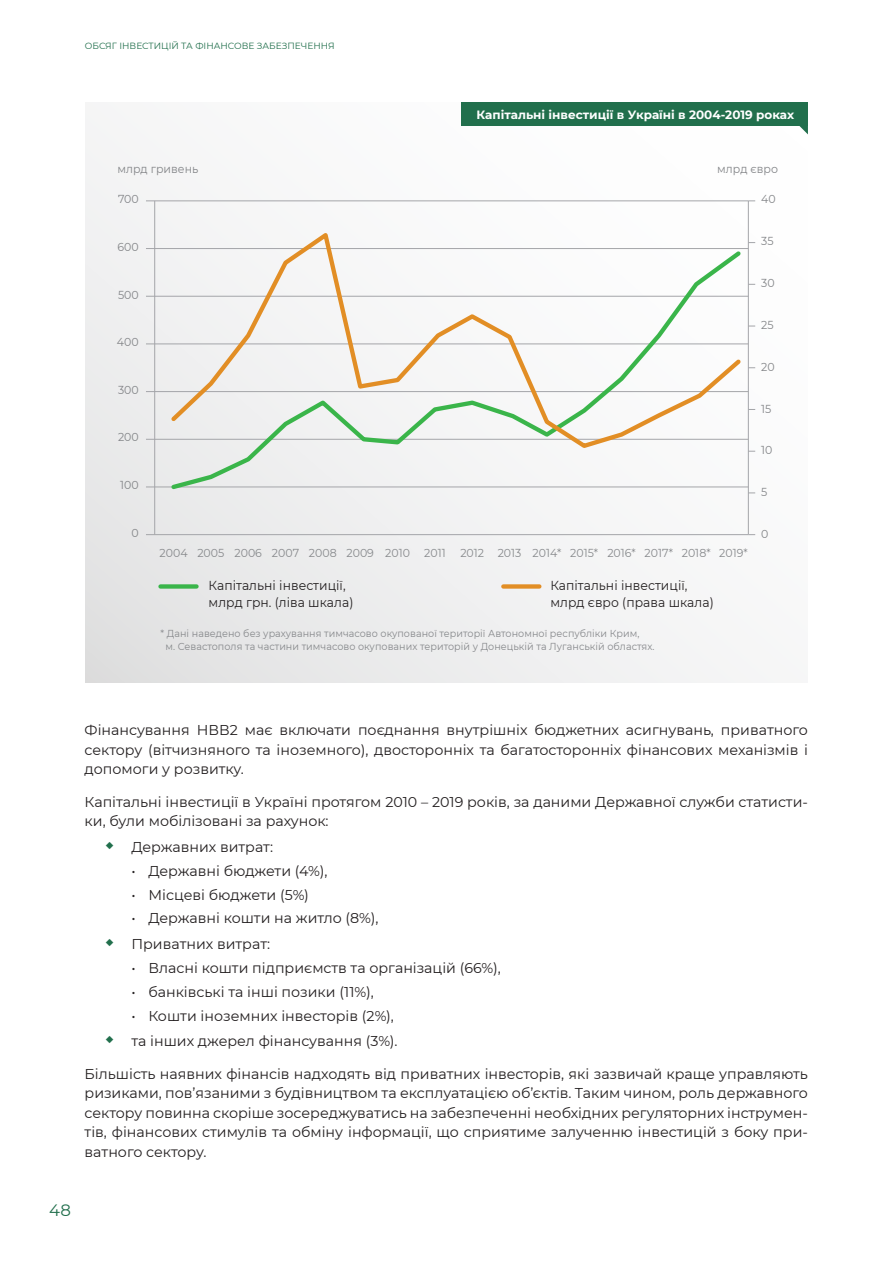
<style>
.page{position:relative;width:893px;height:1263px;background:#fff}
.page>*{position:absolute;margin:0;border:0;box-sizing:border-box;transform-origin:0 0}
.t1{font:16.5px "Montserrat";color:#216f4c}
.t2{font:14.25px/19.5px "Montserrat";color:#231f20}
.t3{font:13.05px/17.2px "Montserrat";letter-spacing:.005em;color:#231f20;scale:.95 1}
.t4{font:700 12px "Montserrat";color:#fff}
.t5{font:11.55px "Montserrat";letter-spacing:.005em;color:#86888b;scale:.95 1}
.t6{font:11.55px "Montserrat";letter-spacing:.005em;color:#828487;scale:.95 1}
.t7{font:10.05px/13px "Montserrat";letter-spacing:.005em;color:#86888b;scale:.95 1}
.t8{font:9px "Montserrat";color:#216f4c}
</style>
<div class="page">
<div style="left:85px;top:102px;width:723px;height:580px;background:linear-gradient(to right,#eaebeb,#fcfcfc)"></div>
<div style="left:461px;top:102px;width:347px;height:23px;background:#216f4c"></div>
<svg style="left:798px;top:125px;width:10px;height:9px"></svg>
<hr style="left:146px;top:200px;width:602px;height:1px;background:#a4a5a9">
<hr style="left:146px;top:248px;width:602px;height:1px;background:#a4a5a9">
<hr style="left:146px;top:296px;width:602px;height:1px;background:#a4a5a9">
<hr style="left:146px;top:344px;width:602px;height:1px;background:#a4a5a9">
<hr style="left:146px;top:391px;width:602px;height:1px;background:#a4a5a9">
<hr style="left:146px;top:439px;width:602px;height:1px;background:#a4a5a9">
<hr style="left:146px;top:487px;width:602px;height:1px;background:#a4a5a9">
<hr style="left:146px;top:534px;width:602px;height:1px;background:#a4a5a9">
<div style="left:160px;top:584px;width:37px;height:5px;background:#3ab54a"></div>
<div style="left:503px;top:584px;width:36px;height:5px;background:#e28e25"></div>
<hr style="left:154px;top:201px;width:1px;height:333px;background:#a4a5a9">
<hr style="left:748px;top:201px;width:1px;height:333px;background:#a4a5a9">
<svg style="left:168px;top:451px;width:576px;height:41px"></svg>
<svg style="left:167px;top:228px;width:577px;height:223px"></svg>
<p class="t8" style="left:85px;top:40px;width:251px">ОБСЯГ ІНВЕСТИЦІЙ ТА ФІНАНСОВЕ ЗАБЕЗПЕЧЕННЯ</p>
<p class="t4" style="left:477px;top:106px;width:319px">Капітальні інвестиції в Україні в 2004-2019 роках</p>
<p class="t6" style="left:117px;top:161px;width:87px">млрд гривень</p>
<p class="t6" style="left:717px;top:161px;width:66px">млрд євро</p>
<p class="t6" style="left:118px;top:191px;width:23px">700</p>
<p class="t6" style="left:118px;top:239px;width:24px">600</p>
<p class="t6" style="left:118px;top:286px;width:23px">500</p>
<p class="t6" style="left:117px;top:334px;width:25px">400</p>
<p class="t6" style="left:118px;top:382px;width:23px">300</p>
<p class="t6" style="left:118px;top:429px;width:23px">200</p>
<p class="t6" style="left:120px;top:477px;width:21px">100</p>
<p class="t6" style="left:132px;top:525px;width:9px">0</p>
<p class="t5" style="left:159px;top:545px;width:31px">2004</p>
<p class="t5" style="left:197px;top:545px;width:263px">2005 2006 2007 2008 2009 2010 2011</p>
<p class="t5" style="left:460px;top:545px;width:304px">2012 2013 2014* 2015* 2016* 2017* 2018* 2019*</p>
<p class="t3" style="left:209px;top:576px;width:154px">Капітальні інвестиції, млрд грн. (ліва шкала)</p>
<p class="t3" style="left:550px;top:576px;width:173px">Капітальні інвестиції, млрд євро (права шкала)</p>
<p class="t7" style="left:166px;top:626px;width:516px;text-indent:-5px">* Дані наведено без урахування тимчасово окупованої території Автономної республіки Крим,<br>м. Севастополя та частини тимчасово окупованих територій у Донецькій та Луганській областях.</p>
<p class="t6" style="left:761px;top:191px;width:17px">40</p>
<p class="t6" style="left:761px;top:233px;width:14px">35</p>
<p class="t6" style="left:761px;top:275px;width:16px">30</p>
<p class="t6" style="left:761px;top:317px;width:15px">25</p>
<p class="t6" style="left:761px;top:359px;width:16px">20</p>
<p class="t6" style="left:761px;top:401px;width:12px">15</p>
<p class="t6" style="left:761px;top:442px;width:13px">10</p>
<p class="t6" style="left:761px;top:484px;width:8px">5</p>
<p class="t6" style="left:761px;top:526px;width:9px">0</p>
<p class="t2" style="left:85px;top:720px;width:725px;text-align:justify">Фінансування НВВ2 має включати поєднання внутрішніх бюджетних асигнувань, приватного сектору (вітчизняного та іноземного), двосторонніх та багатосторонніх фінансових механізмів і допомоги у розвитку.</p>
<p class="t2" style="left:85px;top:791px;width:725px">Капітальні інвестиції в Україні протягом 2010 – 2019 років, за даними Державної служби статисти&shy;ки, були мобілізовані за рахунок:</p>
<p class="t2" style="left:131px;top:837px;width:143px">Державних витрат:</p>
<p class="t2" style="left:131px;top:860px;width:198px">• Державні бюджети (4%),</p>
<p class="t2" style="left:131px;top:884px;width:179px">• Місцеві бюджети (5%)</p>
<p class="t2" style="left:131px;top:905px;width:249px;line-height:25.8px">• Державні кошти на житло (8%),<br>Приватних витрат:</p>
<p class="t2" style="left:131px;top:958px;width:371px">• Власні кошти підприємств та організацій (66%),</p>
<p class="t2" style="left:131px;top:981px;width:244px">• банківські та інші позики (11%),</p>
<p class="t2" style="left:131px;top:1002px;width:268px;line-height:25.8px">• Кошти іноземних інвесторів (2%), та інших джерел фінансування (3%).</p>
<p class="t2" style="left:85px;top:1063px;width:725px;text-align:justify">Більшість наявних фінансів надходять від приватних інвесторів, які зазвичай краще управляють ризиками, пов’язаними з будівництвом та експлуатацією об’єктів. Таким чином, роль державного сектору повинна скоріше зосереджуватись на забезпеченні необхідних регуляторних інструмен&shy;тів, фінансових стимулів та обміну інформації, що сприятиме залученню інвестицій з боку при&shy;ватного сектору.</p>
<p class="t1" style="left:49px;top:1199px;width:23px">48</p>
</div>
